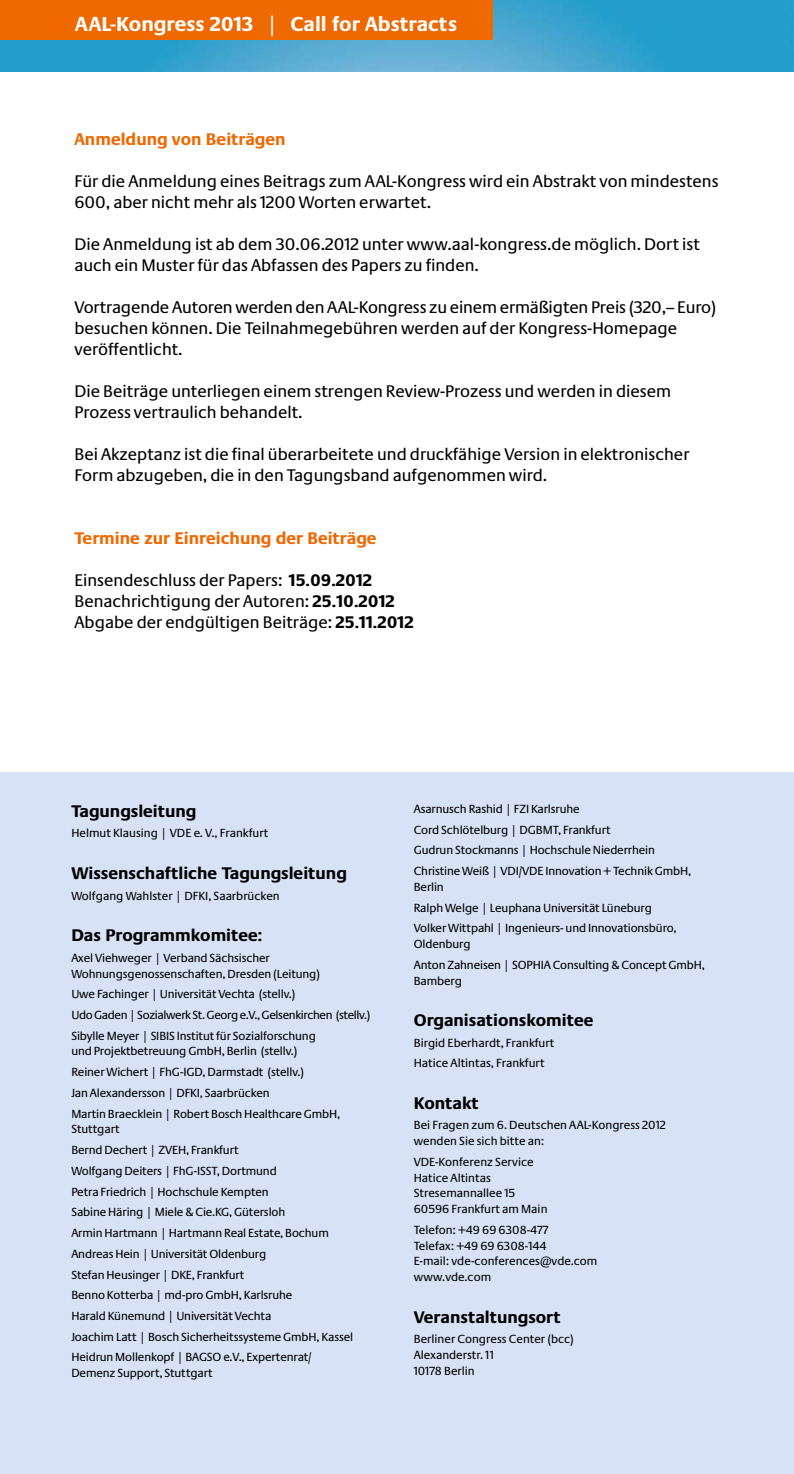
<style>
.page{position:relative;width:794px;height:1474px;background:#fff}
.page>*{position:absolute;margin:0;border:0;box-sizing:border-box;transform-origin:0 0}
.t1{font:700 21px "Neue Praxis";color:#fff}
.t2{font:17.5px/21px "Neue Praxis";color:#000}
.t3{font:700 17.5px "Neue Praxis";color:#000}
.t4{font:700 17.5px "Neue Praxis";color:#ef6800}
.t5{font:12.25px/20.7px "Neue Praxis";letter-spacing:-.01em;color:#000}
.s1{font-weight:700}
</style>
<div class="page">
<img style="left:0;top:0;width:794px;height:72px">
<div style="left:0;top:0;width:492px;height:40px;background:#ef6800"></div>
<div style="left:0;top:772px;width:794px;height:701px;background:#d8e2f7"></div>
<h1 class="t1" style="left:75px;top:11px;width:383px">AAL-Kongress 2013 | Call for Abstracts</h1>
<h2 class="t4" style="left:74px;top:129px;width:213px">Anmeldung von Beiträgen</h2>
<h2 class="t2" style="left:74px;top:170px;width:645px">Für die Anmeldung eines Beitrags zum AAL-Kongress wird ein Abstrakt von mindestens<br>600, aber nicht mehr als 1200 Worten erwartet.</h2>
<h2 class="t2" style="left:74px;top:233px;width:627px">Die Anmeldung ist ab dem 30.06.2012 unter www.aal-kongress.de möglich. Dort ist auch ein Muster für das Abfassen des Papers zu finden.</h2>
<h2 class="t2" style="left:74px;top:296px;width:643px">Vortragende Autoren werden den AAL-Kongress zu einem ermäßigten Preis (320,– Euro) besuchen können. Die Teilnahmegebühren werden auf der Kongress-Homepage veröffentlicht.</h2>
<h2 class="t2" style="left:74px;top:380px;width:598px">Die Beiträge unterliegen einem strengen Review-Prozess und werden in diesem<br>Prozess vertraulich behandelt.</h2>
<h2 class="t2" style="left:74px;top:443px;width:616px">Bei Akzeptanz ist die final überarbeitete und druckfähige Version in elektronischer<br>Form abzugeben, die in den Tagungsband aufgenommen wird.</h2>
<h2 class="t4" style="left:74px;top:528px;width:303px">Termine zur Einreichung der Beiträge</h2>
<h2 class="t2" style="left:74px;top:569px;width:341px">Einsendeschluss der Papers: <span class="s1">15.09.2012<br></span>Benachrichtigung der Autoren: <span class="s1">25.10.2012<br></span>Abgabe der endgültigen Beiträge: <span class="s1">25.11.2012</span></h2>
<h2 class="t3" style="left:71px;top:800px;width:127px">Tagungsleitung</h2>
<p class="t5" style="left:71px;top:823px;width:199px">Helmut Klausing | VDE e. V., Frankfurt</p>
<h2 class="t3" style="left:71px;top:862px;width:277px">Wissenschaftliche Tagungsleitung</h2>
<p class="t5" style="left:71px;top:885px;width:210px">Wolfgang Wahlster | DFKI, Saarbrücken</p>
<h2 class="t3" style="left:71px;top:924px;width:193px">Das Programmkomitee:</h2>
<p class="t5" style="left:71px;top:949px;width:250px;line-height:15.8px">Axel Viehweger | Verband Sächsischer<br>Wohnungsgenossenschaften, Dresden (Leitung)</p>
<p class="t5" style="left:71px;top:983px;width:301px">Uwe Fachinger | Universität Vechta (stellv.)<br>Udo Gaden | Sozialwerk St. Georg e.V., Gelsenkirchen (stellv.)<br>Sibylle Meyer | SIBIS Institut für Sozialforschung</p>
<p class="t5" style="left:71px;top:1040px;width:270px">und Projektbetreuung GmbH, Berlin (stellv.)<br>Reiner Wichert | FhG-IGD, Darmstadt (stellv.)<br>Jan Alexandersson | DFKI, Saarbrücken<br>Martin Braecklein | Robert Bosch Healthcare GmbH,</p>
<p class="t5" style="left:71px;top:1118px;width:283px">Stuttgart<br>Bernd Dechert | ZVEH, Frankfurt<br>Wolfgang Deiters | FhG-ISST, Dortmund<br>Petra Friedrich | Hochschule Kempten<br>Sabine Häring | Miele &amp; Cie.KG, Gütersloh<br>Armin Hartmann | Hartmann Real Estate, Bochum Andreas Hein | Universität Oldenburg<br>Stefan Heusinger | DKE, Frankfurt<br>Benno Kotterba | md-pro GmbH, Karlsruhe<br>Harald Künemund | Universität Vechta<br>Joachim Latt | Bosch Sicherheitssysteme GmbH, Kassel Heidrun Mollenkopf | BAGSO e.V., Expertenrat/</p>
<p class="t5" style="left:71px;top:1362px;width:143px">Demenz Support, Stuttgart</p>
<p class="t5" style="left:414px;top:798px;width:279px">Asarnusch Rashid | FZI Karlsruhe<br>Cord Schlötelburg | DGBMT, Frankfurt<br>Gudrun Stockmanns | Hochschule Niederrhein Christine Weiß | VDI/VDE Innovation + Technik GmbH,</p>
<p class="t5" style="left:414px;top:876px;width:264px">Berlin<br>Ralph Welge | Leuphana Universität Lüneburg<br>Volker Wittpahl | Ingenieurs- und Innovationsbüro,</p>
<p class="t5" style="left:414px;top:933px;width:293px">Oldenburg<br>Anton Zahneisen | SOPHIA Consulting &amp; Concept GmbH,</p>
<p class="t5" style="left:414px;top:970px;width:50px">Bamberg</p>
<h2 class="t3" style="left:414px;top:1009px;width:181px">Organisationskomitee</h2>
<p class="t5" style="left:414px;top:1032px;width:142px">Birgid Eberhardt, Frankfurt<br>Hatice Altintas, Frankfurt</p>
<h2 class="t3" style="left:414px;top:1092px;width:67px">Kontakt</h2>
<p class="t5" style="left:414px;top:1117px;width:254px;line-height:15.8px">Bei Fragen zum 6. Deutschen AAL-Kongress 2012 wenden Sie sich bitte an:</p>
<p class="t5" style="left:414px;top:1153px;width:135px;line-height:15.8px">VDE-Konferenz Service<br>Hatice Altintas<br>Stresemannallee 15<br>60596 Frankfurt am Main</p>
<p class="t5" style="left:414px;top:1221px;width:185px;line-height:15.8px">Telefon: +49 69 6308-477<br>Telefax: +49 69 6308-144<br>E-mail: vde-conferences@vde.com www.vde.com</p>
<h2 class="t3" style="left:414px;top:1306px;width:149px">Veranstaltungsort</h2>
<p class="t5" style="left:414px;top:1331px;width:162px;line-height:15.8px">Berliner Congress Center (bcc)<br>Alexanderstr. 11<br>10178 Berlin</p>
</div>
